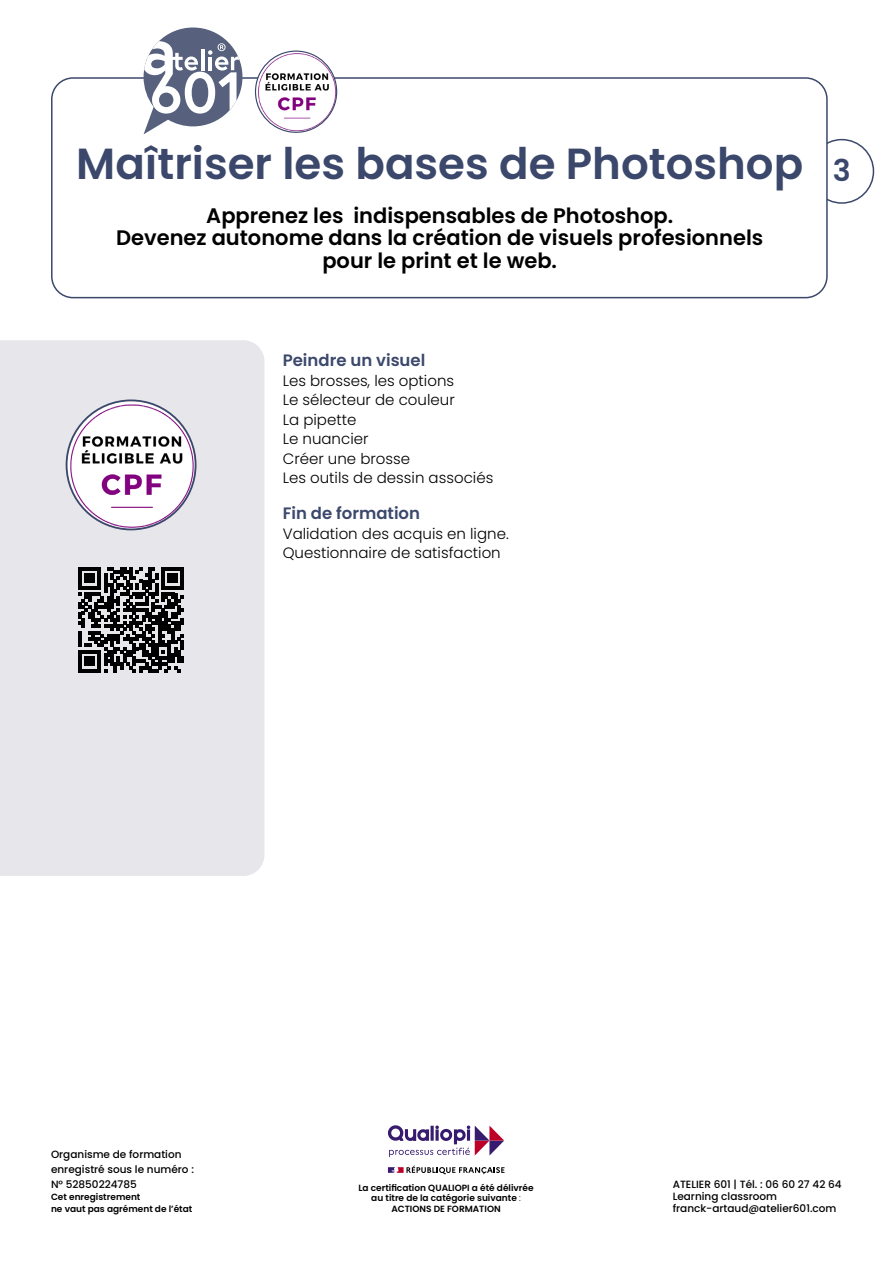
<style>
.page{position:relative;width:893px;height:1263px;background:#fff}
.page>*{position:absolute;margin:0;border:0;box-sizing:border-box;transform-origin:0 0}
.t1{font:600 43.5px "Poppins";color:#3b486b}
.t2{font:600 21px/22.5px "Poppins";color:#000;text-align:center}
.t3{font:600 16.5px "Poppins";color:#3b486b}
.t4{font:300 15px/19.5px "Poppins";color:#000}
.t5{font:500 10.5px/15px "Poppins";color:#000}
.t6{font:600 9px/10.5px "Poppins";color:#000}
.s1{font-size:30px}
.s2{font-weight:300}
</style>
<div class="page">
<svg style="left:388px;top:1125px;width:116px;height:32px"></svg>
<svg style="left:388px;top:1166px;width:116px;height:8px"></svg>
<div style="left:809px;top:139px;width:65px;height:65px;border:2px solid #3b486b;border-radius:50%"></div>
<div style="left:52px;top:78px;width:775px;height:220px;background:#fff;border-radius:21px"></div>
<div style="left:51px;top:77px;width:777px;height:221px;border:2px solid #3b486b;border-radius:21px"></div>
<svg style="left:144px;top:28px;width:98px;height:106px"></svg>
<img style="left:256px;top:52px;width:81px;height:80px">
<div style="left:255px;top:51px;width:82px;height:82px;border:1px solid #3b486b;border-radius:50%"></div>
<div style="left:0;top:340px;width:264px;height:536px;background:#e7e6eb"></div>
<img style="left:67px;top:401px;width:129px;height:128px">
<svg style="left:78px;top:567px;width:106px;height:105px;background:#545456"></svg>
<h1 class="t1" style="left:76px;top:138px;width:776px">Maîtriser les bases de Photoshop <span class="s1">3</span></h1>
<h2 class="t2" style="left:116px;top:204px;width:649px">Apprenez les indispensables de Photoshop.<br>Devenez autonome dans la création de visuels profesionnels pour le print et le web.</h2>
<p class="t3" style="left:283px;top:351px;width:144px">Peindre un visuel</p>
<p class="t4" style="left:283px;top:371px;width:212px">Les brosses, les options<br>Le sélecteur de couleur<br>La pipette<br>Le nuancier<br>Créer une brosse<br>Les outils de dessin associés</p>
<p class="t3" style="left:283px;top:504px;width:139px">Fin de formation</p>
<p class="t4" style="left:283px;top:524px;width:227px">Validation des acquis en ligne.<br>Questionnaire de satisfaction</p>
<p class="t5" style="left:51px;top:1146px;width:144px">Organisme de formation enregistré sous le numéro :<br>N° 52850224785</p>
<p class="t6" style="left:51px;top:1190px;width:143px;line-height:12px">Cet enregistrement<br>ne vaut pas agrément de l’état</p>
<p class="t6" style="left:358px;top:1182px;width:177px;text-align:center">La certification QUALIOPI a été délivrée au titre de la catégorie suivante <span class="s2">:<br></span>ACTIONS DE FORMATION</p>
<p class="t5" style="left:673px;top:1178px;width:170px;line-height:12px">ATELIER 601 | Tél. : 06 60 27 42 64<br>Learning classroom franck-artaud@atelier601.com</p>
</div>
